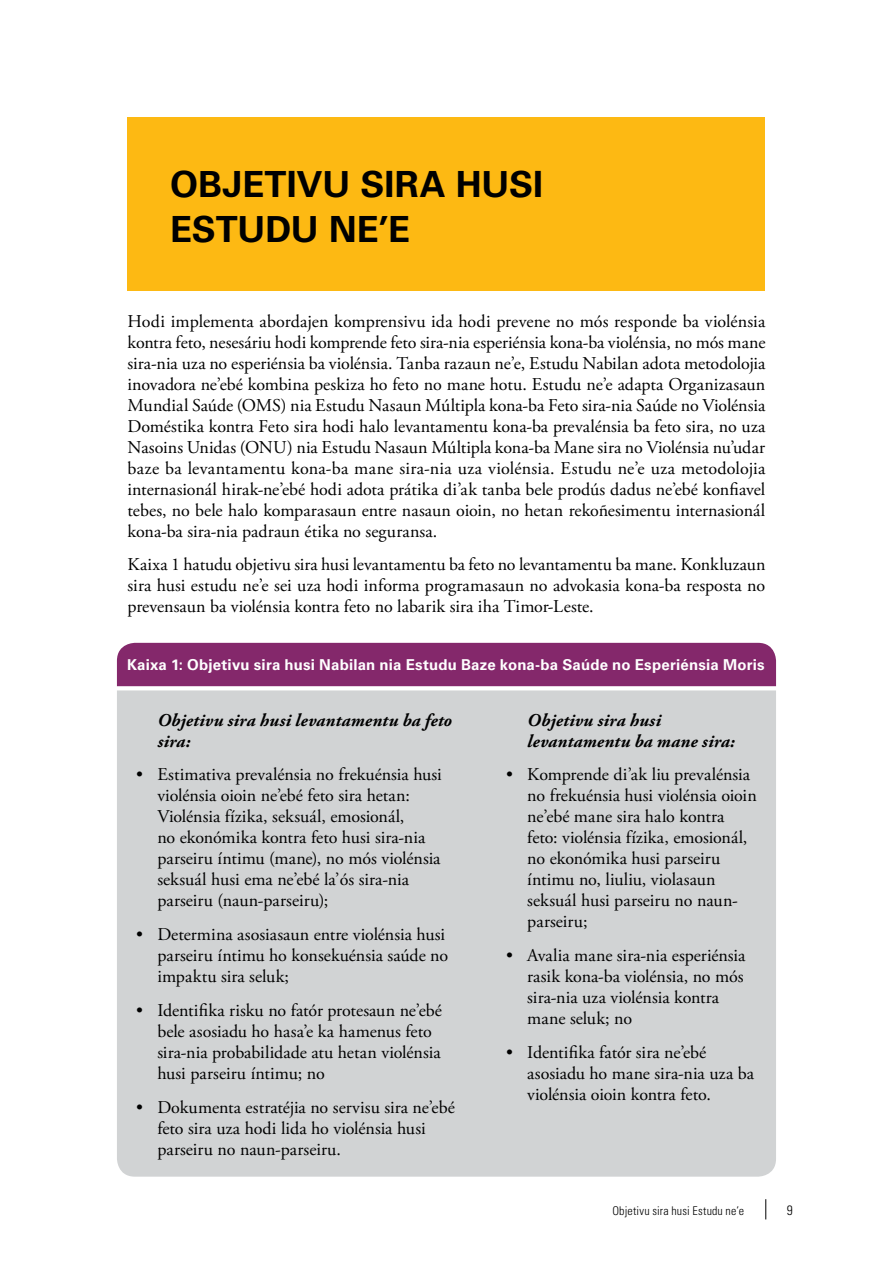
<style>
.page{position:relative;width:893px;height:1263px;background:#fff}
.page>*{position:absolute;margin:0;border:0;box-sizing:border-box;transform-origin:0 0}
.t1{font:700 36px/45px "Univers";color:#000}
.t2{font:18px/21px "Adobe Garamond Pro";color:#000}
.t3{font:italic 700 18px/21px "Adobe Garamond Pro";letter-spacing:.01em;color:#000}
.t4{font:700 15px "Univers";letter-spacing:.01em;color:#fff}
.t5{font:300 condensed 13.5px "Univers";color:#000}
.t6{font:300 condensed 12px "Univers";letter-spacing:.015em;color:#000}
</style>
<div class="page">
<svg style="left:765px;top:1199px;width:1px;height:20px"></svg>
<div style="left:128px;top:117px;width:637px;height:174px;background:#fdb913"></div>
<div style="left:117px;top:643px;width:659px;height:43px;background:#84286b"></div>
<div style="left:117px;top:690px;width:659px;height:487px;background:#d1d3d4"></div>
<h1 class="t1" style="left:170px;top:162px;width:375px">Objetivu sira husi<br>Estudu ne’e</h1>
<p class="t2" style="left:128px;top:311px;width:639px;text-align:justify">Hodi implementa abordajen komprensivu ida hodi prevene no mós responde ba violénsia kontra feto, nesesáriu hodi komprende feto sira-nia esperiénsia kona-ba violénsia, no mós mane sira-nia uza no esperiénsia ba violénsia. Tanba razaun ne’e, Estudu Nabilan adota metodolojia inovadora ne’ebé kombina peskiza ho feto no mane hotu. Estudu ne’e adapta Organizasaun Mundial Saúde (OMS) nia Estudu Nasaun Múltipla kona-ba Feto sira-nia Saúde no Violénsia Doméstika kontra Feto sira hodi halo levantamentu kona-ba prevalénsia ba feto sira, no uza Nasoins Unidas (ONU) nia Estudu Nasaun Múltipla kona-ba Mane sira no Violénsia nu’udar baze ba levantamentu kona-ba mane sira-nia uza violénsia. Estudu ne’e uza metodolojia internasionál hirak-ne’ebé hodi adota prátika di’ak tanba bele prodús dadus ne’ebé konfiavel tebes, no bele halo komparasaun entre nasaun oioin, no hetan rekoñesimentu internasionál kona-ba sira-nia padraun étika no seguransa.</p>
<p class="t2" style="left:128px;top:555px;width:639px;text-align:justify">Kaixa 1 hatudu objetivu sira husi levantamentu ba feto no levantamentu ba mane. Konkluzaun sira husi estudu ne’e sei uza hodi informa programasaun no advokasia kona-ba resposta no prevensaun ba violénsia kontra feto no labarik sira iha Timor-Leste.</p>
<p class="t4" style="left:127px;top:656px;width:639px">Kaixa 1: Objetivu sira husi Nabilan nia Estudu Baze kona-ba Saúde no Esperiénsia Moris</p>
<p class="t3" style="left:157px;top:710px;width:296px">Objetivu sira husi levantamentu ba feto sira:</p>
<p class="t2" style="left:157px;top:765px;width:286px;text-indent:-21px">• Estimativa prevalénsia no frekuénsia husi violénsia oioin ne’ebé feto sira hetan:<br>Violénsia fízika, seksuál, emosionál,<br>no ekonómika kontra feto husi sira-nia parseiru íntimu (mane), no mós violénsia seksuál husi ema ne’ebé la’ós sira-nia parseiru (naun-parseiru);</p>
<p class="t2" style="left:157px;top:924px;width:292px;text-indent:-21px">• Determina asosiasaun entre violénsia husi parseiru íntimu ho konsekuénsia saúde no impaktu sira seluk;</p>
<p class="t2" style="left:157px;top:1000px;width:286px;text-indent:-21px">• Identifika risku no fatór protesaun ne’ebé bele asosiadu ho hasa’e ka hamenus feto sira-nia probabilidade atu hetan violénsia husi parseiru íntimu; no</p>
<p class="t2" style="left:157px;top:1097px;width:299px;text-indent:-21px">• Dokumenta estratéjia no servisu sira ne’ebé feto sira uza hodi lida ho violénsia husi parseiru no naun-parseiru.</p>
<p class="t3" style="left:527px;top:710px;width:209px">Objetivu sira husi levantamentu ba mane sira:</p>
<p class="t2" style="left:527px;top:765px;width:231px;text-indent:-21px">• Komprende di’ak liu prevalénsia no frekuénsia husi violénsia oioin ne’ebé mane sira halo kontra feto: violénsia fízika, emosionál, no ekonómika husi parseiru íntimu no, liuliu, violasaun seksuál husi parseiru no naun&shy;parseiru;</p>
<p class="t2" style="left:527px;top:946px;width:220px;text-indent:-21px">• Avalia mane sira-nia esperiénsia rasik kona-ba violénsia, no mós sira-nia uza violénsia kontra mane seluk; no</p>
<p class="t2" style="left:527px;top:1042px;width:228px;text-indent:-21px">• Identifika fatór sira ne’ebé asosiadu ho mane sira-nia uza ba violénsia oioin kontra feto.</p>
<p class="t6" style="left:612px;top:1203px;width:133px">Objetivu sira husi Estudu ne’e</p>
<p class="t5" style="left:787px;top:1202px;width:7px">9</p>
</div>
